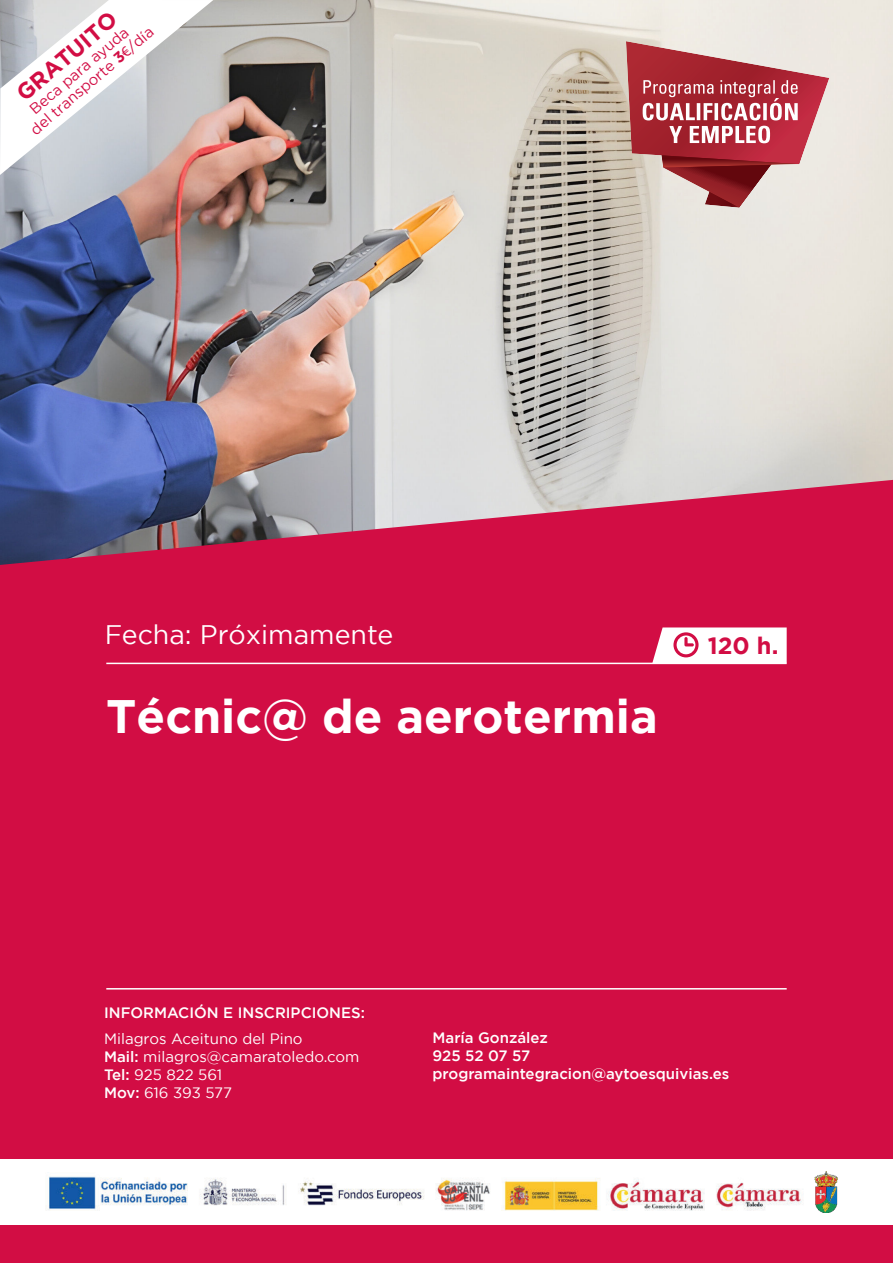
<style>
.page{position:relative;width:893px;height:1263px;background:#fff}
.page>*{position:absolute;margin:0;border:0;box-sizing:border-box;transform-origin:0 0}
.t1{font:700 46.8px "Gotham";color:#fff}
.t2{font:26.85px "Gotham";color:#fff}
.t3{font:700 23.7px "Gotham";color:#d20d44}
.t4{font:700 22.35px "Gotham";color:#d20d44}
.t5{font:500 15px/18px "Gotham";color:#fff}
.t6{font:15px/18px "Gotham";color:#fff}
.t7{font:15px/15.9px "Gotham";color:#d20d44;text-align:center}
.s1{font-weight:700}
.s2{font-family:"Myriad Pro"}
.s3{font-weight:500}
</style>
<div class="page">
<img style="left:0;top:0;width:893px;height:480px">
<div style="left:0;top:480px;width:893px;height:783px;background:#d20d44"></div>
<div style="left:0;top:1159px;width:892px;height:66px;background:#fff"></div>
<hr style="left:106px;top:663px;width:681px;height:1px;background:#fff">
<hr style="left:106px;top:988px;width:681px;height:1px;background:#fff">
<svg style="left:626px;top:41px;width:203px;height:167px;background:#c2777c"></svg>
<svg style="left:652px;top:627px;width:135px;height:36px"></svg>
<svg style="left:0;top:0;width:213px;height:175px"></svg>
<img style="left:46px;top:1176px;width:756px;height:35px">
<img style="left:814px;top:1171px;width:24px;height:41px">
<h3 class="t4" style="left:13px;top:88px;width:126px;rotate:-40deg">GRATUITO</h3>
<p class="t7" style="left:17px;top:114px;width:159px;rotate:-41deg">Beca para ayuda<br>del transporte <span class="s1">3</span><span class="s2">€</span>/día</p>
<h2 class="t2" style="left:105px;top:623px;width:290px">Fecha: Próximamente</h2>
<h1 class="t1" style="left:106px;top:696px;width:553px">Técnic@ de aerotermia</h1>
<h3 class="t3" style="left:708px;top:635px;width:72px">120 h.</h3>
<p class="t5" style="left:104px;top:1005px;width:262px">INFORMACIÓN E INSCRIPCIONES:</p>
<p class="t6" style="left:104px;top:1030px;width:257px">Milagros Aceituno del Pino<br><span class="s3">Mail:</span> milagros@camaratoledo.com<br><span class="s3">Tel:</span> 925 822 561<br><span class="s3">Mov:</span> 616 393 577</p>
<p class="t5" style="left:433px;top:1029px;width:298px">María González<br>925 52 07 57 programaintegracion@aytoesquivias.es</p>
</div>
